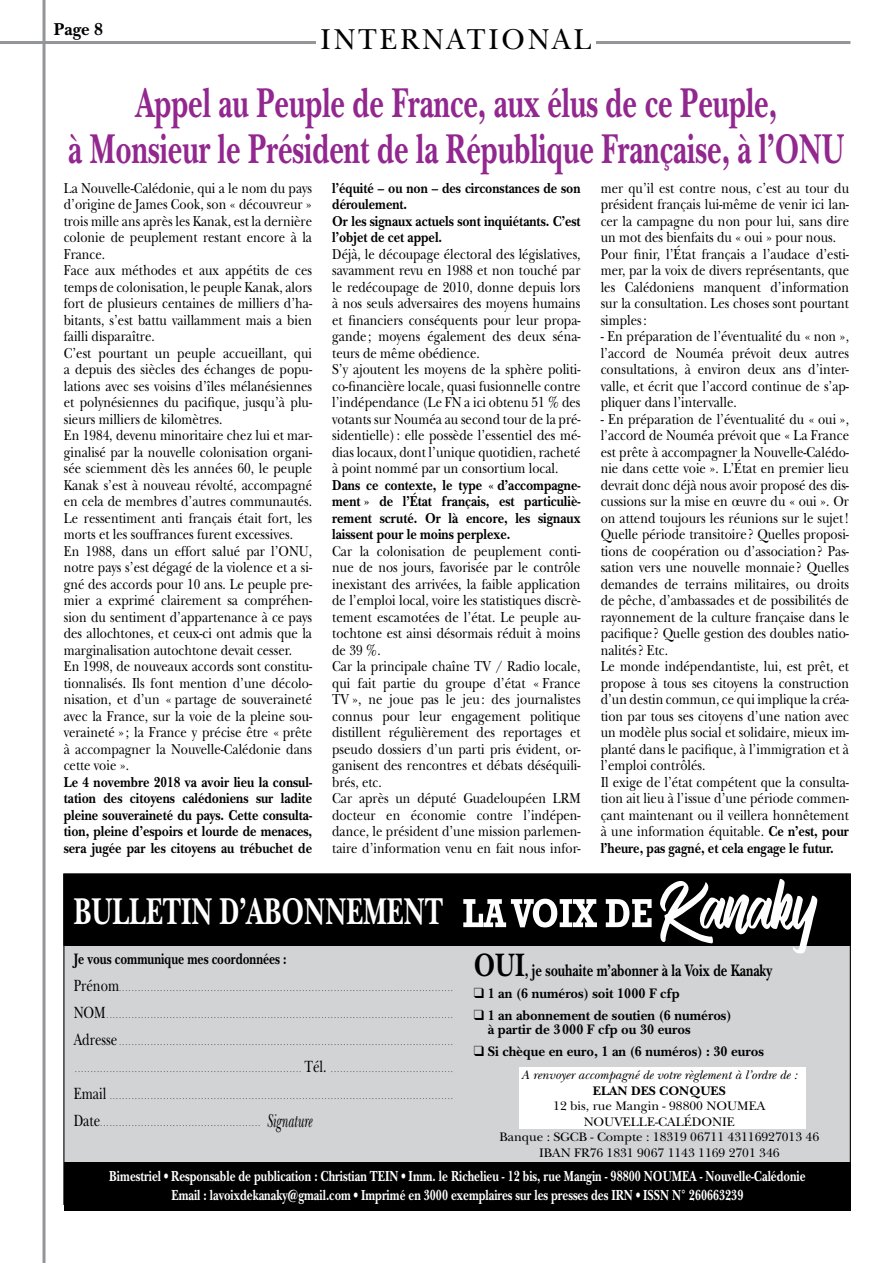
<style>
.page{position:relative;width:893px;height:1263px;background:#fff}
.page>*{position:absolute;margin:0;border:0;box-sizing:border-box;transform-origin:0 0}
.t1{font:700 43.5px/46.5px "New Baskerville";color:#92278f;text-align:center;scale:.67 1}
.t2{font:700 39px "New Baskerville";color:#fff;scale:.69 1}
.t3{font:30px "New Baskerville";letter-spacing:.1em;color:#000;scale:.95 1}
.t4{font:italic 19.65px "New Baskerville";color:#000;scale:.61 1}
.t5{font:700 18px "New Baskerville";color:#000;scale:.95 1}
.t6{font:700 17.4px "New Baskerville";color:#000;scale:.75 1}
.t7{font:700 15.75px "New Baskerville";color:#000;scale:.77 1}
.t8{font:700 15.3px/18.3px "New Baskerville";color:#fff;text-align:center;scale:.76 1}
.t9{font:15px/16.5px "New Baskerville";color:#000;scale:.85 1}
.t10{font:700 15px/16.5px "New Baskerville";color:#000;text-align:justify;scale:.85 1}
.t11{font:700 14.4px/14.2px "New Baskerville";color:#000;scale:.95 1}
.t12{font:12.9px/15.5px "New Baskerville";color:#000;text-align:center}
.t13{font:italic 12.9px "New Baskerville";color:#000}
.t14{font:700 12.9px "New Baskerville";color:#000}
.t15{font:7.95px "New Baskerville";color:#000;scale:.77 1}
.s1{font-weight:700}
.s2{font-size:16.95px}
.s3{font-size:33.9px}
</style>
<div class="page">
<div style="left:64px;top:874px;width:786px;height:330px;background:#d1d3d4"></div>
<div style="left:519px;top:1067px;width:286px;height:62px;background:#fff"></div>
<hr style="left:43px;top:0;width:3px;height:1263px;background:#939598">
<hr style="left:0;top:41px;width:850px;height:3px;background:#939598">
<div style="left:316px;top:22px;width:280px;height:33px;background:#fff"></div>
<div style="left:64px;top:874px;width:786px;height:71px;background:#000"></div>
<div style="left:64px;top:1162px;width:786px;height:48px;background:#000"></div>
<svg style="left:463px;top:899px;width:134px;height:28px"></svg>
<svg style="left:606px;top:899px;width:46px;height:28px"></svg>
<svg style="left:660px;top:879px;width:157px;height:74px"></svg>
<p class="t5" style="left:54px;top:19px;width:53px">Page 8</p>
<h3 class="t3" style="left:321px;top:22px;width:287px">INTERNATIONAL</h3>
<h1 class="t1" style="left:68px;top:80px;width:1160px">Appel au Peuple de France, aux élus de ce Peuple,<br>à Monsieur le Président de la République Française, à l’ONU</h1>
<p class="t9" style="left:64px;top:180px;width:294px">La Nouvelle-Calédonie, qui a le nom du pays d’origine de James Cook, son « découvreur » trois mille ans après les Kanak, est la dernière colonie de peuplement restant encore à la France.<br>Face aux méthodes et aux appétits de ces temps de colonisation, le peuple Kanak, alors fort de plusieurs centaines de milliers d’ha&shy;bitants, s’est battu vaillamment mais a bien failli disparaître.<br>C’est pourtant un peuple accueillant, qui a depuis des siècles des échanges de popu&shy;lations avec ses voisins d’îles mélanésiennes et polynésiennes du pacifique, jusqu’à plu&shy;sieurs milliers de kilomètres.<br>En 1984, devenu minoritaire chez lui et mar&shy;ginalisé par la nouvelle colonisation organi&shy;sée sciemment dès les années 60, le peuple Kanak s’est à nouveau révolté, accompagné en cela de membres d’autres communautés.<br>Le ressentiment anti français était fort, les morts et les souffrances furent excessives.<br>En 1988, dans un effort salué par l’ONU, notre pays s’est dégagé de la violence et a si&shy;gné des accords pour 10 ans. Le peuple pre&shy;mier a exprimé clairement sa compréhen&shy;sion du sentiment d’appartenance à ce pays des allochtones, et ceux-ci ont admis que la marginalisation autochtone devait cesser.<br>En 1998, de nouveaux accords sont constitu&shy;tionnalisés. Ils font mention d’une décolo&shy;nisation, et d’un « partage de souveraineté avec la France, sur la voie de la pleine sou&shy;veraineté » ; la France y précise être « prête à accompagner la Nouvelle-Calédonie dans cette voie ».</p>
<p class="t10" style="left:64px;top:774px;width:294px">Le 4 novembre 2018 va avoir lieu la consul&shy;tation des citoyens calédoniens sur ladite pleine souveraineté du pays. Cette consulta&shy;tion, pleine d’espoirs et lourde de menaces, sera jugée par les citoyens au trébuchet de</p>
<p class="t10" style="left:332px;top:180px;width:294px;text-align:left">l’équité – ou non – des circonstances de son déroulement.<br>Or les signaux actuels sont inquiétants. C’est l’objet de cet appel.</p>
<p class="t9" style="left:332px;top:246px;width:294px">Déjà, le découpage électoral des législatives, savamment revu en 1988 et non touché par le redécoupage de 2010, donne depuis lors à nos seuls adversaires des moyens humains et financiers conséquents pour leur propa&shy;gande ; moyens également des deux séna&shy;teurs de même obédience.<br>S’y ajoutent les moyens de la sphère politi&shy;co-financière locale, quasi fusionnelle contre l’indépendance (Le FN a ici obtenu 51 % des votants sur Nouméa au second tour de la pré&shy;sidentielle) : elle possède l’essentiel des mé&shy;dias locaux, dont l’unique quotidien, racheté à point nommé par un consortium local.</p>
<p class="t10" style="left:332px;top:477px;width:294px">Dans ce contexte, le type « d’accompagne&shy;ment » de l’État français, est particuliè&shy;rement scruté. Or là encore, les signaux laissent pour le moins perplexe.</p>
<p class="t9" style="left:332px;top:543px;width:294px">Car la colonisation de peuplement conti&shy;nue de nos jours, favorisée par le contrôle inexistant des arrivées, la faible application de l’emploi local, voire les statistiques discrè&shy;tement escamotées de l’état. Le peuple au&shy;tochtone est ainsi désormais réduit à moins de 39 %.<br>Car la principale chaîne TV / Radio locale, qui fait partie du groupe d’état « France TV », ne joue pas le jeu: des journalistes connus pour leur engagement politique distillent régulièrement des reportages et pseudo dossiers d’un parti pris évident, or&shy;ganisent des rencontres et débats déséquili&shy;brés, etc.<br>Car après un député Guadeloupéen LRM docteur en économie contre l’indépen&shy;dance, le président d’une mission parlemen&shy;taire d’information venu en fait nous infor-</p>
<h2 class="t2" style="left:74px;top:888px;width:537px">BULLETIN D’ABONNEMENT</h2>
<p class="t9" style="left:601px;top:180px;width:294px">mer qu’il est contre nous, c’est au tour du président français lui-même de venir ici lan&shy;cer la campagne du non pour lui, sans dire un mot des bienfaits du « oui » pour nous.<br>Pour finir, l’État français a l’audace d’esti&shy;mer, par la voix de divers représentants, que les Calédoniens manquent d’information sur la consultation. Les choses sont pourtant simples:</p>
<p class="t9" style="left:601px;top:328px;width:294px;text-align:justify">- En préparation de l’éventualité du « non », l’accord de Nouméa prévoit deux autres consultations, à environ deux ans d’inter&shy;valle, et écrit que l’accord continue de s’ap&shy;pliquer dans l’intervalle.</p>
<p class="t9" style="left:601px;top:411px;width:294px">- En préparation de l’éventualité du « oui », l’accord de Nouméa prévoit que « La France est prête à accompagner la Nouvelle-Calédo&shy;nie dans cette voie ». L’État en premier lieu devrait donc déjà nous avoir proposé des dis&shy;cussions sur la mise en œuvre du « oui ». Or on attend toujours les réunions sur le sujet!<br>Quelle période transitoire ? Quelles proposi&shy;tions de coopération ou d’association? Pas&shy;sation vers une nouvelle monnaie ? Quelles demandes de terrains militaires, ou droits de pêche, d’ambassades et de possibilités de rayonnement de la culture française dans le pacifique ? Quelle gestion des doubles natio&shy;nalités ? Etc.<br>Le monde indépendantiste, lui, est prêt, et propose à tous ses citoyens la construction d’un destin commun, ce qui implique la créa&shy;tion par tous ses citoyens d’une nation avec un modèle plus social et solidaire, mieux im&shy;planté dans le pacifique, à l’immigration et à l’emploi contrôlés.<br>Il exige de l’état compétent que la consulta&shy;tion ait lieu à l’issue d’une période commen&shy;çant maintenant ou il veillera honnêtement à une information équitable. <span class="s1">Ce n’est, pour l’heure, pas gagné, et cela engage le futur.</span></p>
<p class="t7" style="left:74px;top:949px;width:278px">Je vous communique mes coordonnées :</p>
<p class="t15" style="left:74px;top:983px;width:490px"><span class="s2">Prénom</span> . . . . . . . . . . . . . . . . . . . . . . . . . . . . . . . . . . . . . . . . . . . . . . . . . . . . . . . . . . . . . . . . . . . . . . . . . . . . . . . . . . . . . . . . . . . . . . . . . . . . . . . . .</p>
<p class="t15" style="left:74px;top:1010px;width:490px"><span class="s2">NOM</span> . . . . . . . . . . . . . . . . . . . . . . . . . . . . . . . . . . . . . . . . . . . . . . . . . . . . . . . . . . . . . . . . . . . . . . . . . . . . . . . . . . . . . . . . . . . . . . . . . . . . . . . . . . . . .</p>
<p class="t15" style="left:74px;top:1038px;width:493px"><span class="s2">Adresse</span> . . . . . . . . . . . . . . . . . . . . . . . . . . . . . . . . . . . . . . . . . . . . . . . . . . . . . . . . . ................................................</p>
<p class="t15" style="left:75px;top:1065px;width:488px">........................................................................ <span class="s2">Tél.</span> . . . . . . . . . . . . . . . . . . . . . . . . . . . . . . . . . . . . . .</p>
<p class="t15" style="left:74px;top:1092px;width:490px"><span class="s2">Email</span> . . . . . . . . . . . . . . . . . . . . . . . . . . . . . . . . . . . . . . . . . . . . . . . . . . . . . . . . . . . . . . . . . . . . . . . . . . . . . . . . . . . . . . . . . . . . . . . . . . . . . . . . . . . .</p>
<p class="t15" style="left:74px;top:1119px;width:239px"><span class="s2">Date</span> . . . . . . . . . . . . . . . . . . . . . . . . . . . . . . . . . . . . . . . . . . . . . . . . . .</p>
<h3 class="t4" style="left:267px;top:1109px;width:75px">Signature</h3>
<p class="t6" style="left:474px;top:960px;width:399px"><span class="s3">OUI</span>, je souhaite m’abonner à la Voix de Kanaky</p>
<p class="t11" style="left:474px;top:986px;width:218px">❑ 1 an (6 numéros) soit 1000 F cfp</p>
<p class="t11" style="left:488px;top:1008px;width:258px;text-indent:-14px">❑ 1 an abonnement de soutien (6 numéros) à partir de 3000 F cfp ou 30 euros</p>
<p class="t11" style="left:474px;top:1044px;width:307px">❑ Si chèque en euro, 1 an (6 numéros) : 30 euros</p>
<p class="t13" style="left:521px;top:1068px;width:278px">A renvoyer accompagné de votre règlement à l’ordre de :</p>
<p class="t14" style="left:593px;top:1083px;width:134px">ELAN DES CONQUES</p>
<p class="t12" style="left:499px;top:1098px;width:321px">12 bis, rue Mangin - 98800 NOUMEA NOUVELLE-CALÉDONIE<br>Banque : SGCB - Compte : 18319 06711 43116927013 46<br>IBAN FR76 1831 9067 1143 1169 2701 346</p>
<p class="t8" style="left:109px;top:1167px;width:918px">Bimestriel • Responsable de publication : Christian TEIN • Imm. le Richelieu - 12 bis, rue Mangin - 98800 NOUMEA - Nouvelle-Calédonie<br>Email : lavoixdekanaky@gmail.com • Imprimé en 3000 exemplaires sur les presses des IRN • ISSN N° 260663239</p>
</div>
